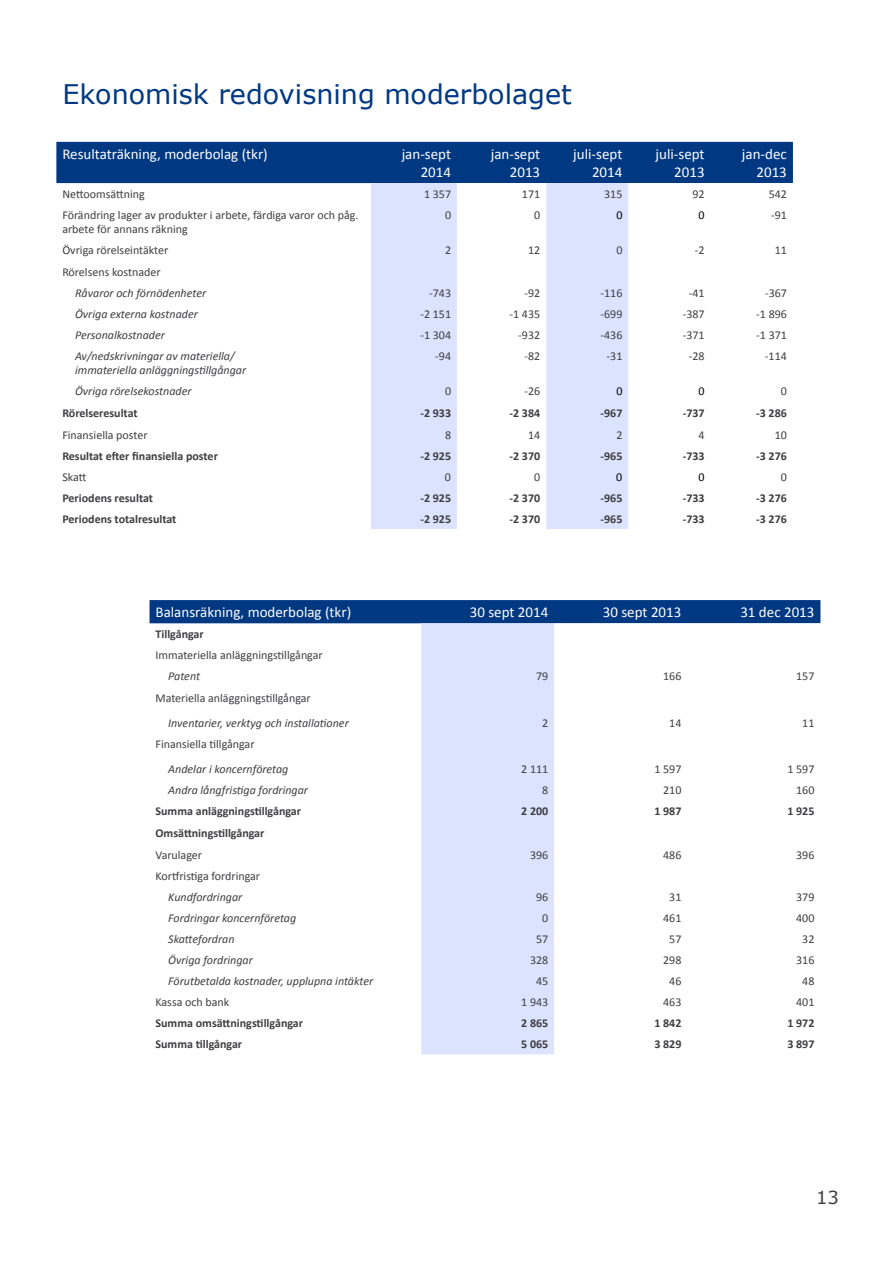
<style>
.page{position:relative;width:893px;height:1263px;background:#fff}
.page>*{position:absolute;margin:0;border:0;box-sizing:border-box;transform-origin:0 0}
.t1{font:27px "Verdana";color:#003882}
.t2{font:18px "Verdana";color:#3e3d40}
.t3{font:15px/18px "Calibri";color:#fff;text-align:right}
.t4{font:12px/14.4px "Calibri";color:#3e3d40}
.t5{font:italic 12px/14.4px "Calibri";color:#3e3d40}
.t6{font:700 12px "Calibri";color:#3e3d40}
.t7{font:12px "Calibri";color:#000}
</style>
<div class="page">
<div style="left:56px;top:142px;width:737px;height:41px;background:#003882"></div>
<div style="left:371px;top:183px;width:86px;height:346px;background:#dce3ff"></div>
<div style="left:546px;top:183px;width:83px;height:346px;background:#dce3ff"></div>
<div style="left:150px;top:600px;width:670px;height:23px;background:#003882"></div>
<div style="left:421px;top:623px;width:133px;height:431px;background:#dce3ff"></div>
<h1 class="t1" style="left:63px;top:77px;width:511px">Ekonomisk redovisning moderbolaget</h1>
<p class="t3" style="left:62px;top:144px;width:207px">Resultaträkning, moderbolag (tkr)</p>
<p class="t3" style="left:402px;top:144px;width:51px">jan-sept<br>2014</p>
<p class="t3" style="left:491px;top:144px;width:51px">jan-sept<br>2013</p>
<p class="t3" style="left:573px;top:144px;width:51px">juli-sept<br>2014</p>
<p class="t3" style="left:655px;top:144px;width:51px">juli-sept<br>2013</p>
<p class="t3" style="left:742px;top:144px;width:46px">jan-dec<br>2013</p>
<p class="t4" style="left:62px;top:186px;width:84px">Nettoomsättning</p>
<p class="t4" style="left:424px;top:186px;width:29px">1 357</p>
<p class="t4" style="left:522px;top:186px;width:20px">171</p>
<p class="t4" style="left:604px;top:186px;width:20px">315</p>
<p class="t4" style="left:692px;top:186px;width:14px">92</p>
<p class="t4" style="left:769px;top:186px;width:20px">542</p>
<p class="t4" style="left:62px;top:207px;width:298px">Förändring lager av produkter i arbete, färdiga varor och påg. arbete för annans räkning</p>
<p class="t4" style="left:445px;top:207px;width:8px">0</p>
<p class="t4" style="left:534px;top:207px;width:8px">0</p>
<p class="t7" style="left:616px;top:208px;width:8px">0</p>
<p class="t7" style="left:699px;top:208px;width:8px">0</p>
<p class="t4" style="left:771px;top:207px;width:17px">-91</p>
<p class="t4" style="left:62px;top:243px;width:107px">Övriga rörelseintäkter</p>
<p class="t4" style="left:445px;top:243px;width:8px">2</p>
<p class="t4" style="left:528px;top:243px;width:14px">12</p>
<p class="t4" style="left:616px;top:243px;width:8px">0</p>
<p class="t4" style="left:695px;top:243px;width:11px">-2</p>
<p class="t4" style="left:775px;top:243px;width:14px">11</p>
<p class="t4" style="left:62px;top:264px;width:100px">Rörelsens kostnader</p>
<p class="t5" style="left:75px;top:285px;width:133px">Råvaror och förnödenheter</p>
<p class="t4" style="left:429px;top:285px;width:23px">-743</p>
<p class="t4" style="left:524px;top:285px;width:17px">-92</p>
<p class="t4" style="left:600px;top:285px;width:23px">-116</p>
<p class="t4" style="left:689px;top:285px;width:17px">-41</p>
<p class="t4" style="left:765px;top:285px;width:23px">-367</p>
<p class="t5" style="left:75px;top:306px;width:124px">Övriga externa kostnader</p>
<p class="t4" style="left:420px;top:306px;width:32px">-2 151</p>
<p class="t4" style="left:509px;top:306px;width:32px">-1 435</p>
<p class="t4" style="left:600px;top:306px;width:23px">-699</p>
<p class="t4" style="left:683px;top:306px;width:23px">-387</p>
<p class="t4" style="left:756px;top:306px;width:32px">-1 896</p>
<p class="t5" style="left:75px;top:327px;width:91px">Personalkostnader</p>
<p class="t4" style="left:420px;top:327px;width:32px">-1 304</p>
<p class="t4" style="left:518px;top:327px;width:23px">-932</p>
<p class="t4" style="left:600px;top:327px;width:23px">-436</p>
<p class="t4" style="left:683px;top:327px;width:23px">-371</p>
<p class="t4" style="left:756px;top:327px;width:32px">-1 371</p>
<p class="t5" style="left:75px;top:348px;width:173px">Av/nedskrivningar av materiella/ immateriella anläggningstillgångar</p>
<p class="t4" style="left:435px;top:348px;width:17px">-94</p>
<p class="t4" style="left:524px;top:348px;width:17px">-82</p>
<p class="t4" style="left:607px;top:348px;width:17px">-31</p>
<p class="t4" style="left:689px;top:348px;width:17px">-28</p>
<p class="t4" style="left:765px;top:348px;width:23px">-114</p>
<p class="t5" style="left:75px;top:383px;width:118px">Övriga rörelsekostnader</p>
<p class="t4" style="left:445px;top:383px;width:8px">0</p>
<p class="t4" style="left:524px;top:383px;width:17px">-26</p>
<p class="t7" style="left:616px;top:384px;width:8px">0</p>
<p class="t7" style="left:699px;top:384px;width:8px">0</p>
<p class="t4" style="left:781px;top:383px;width:8px">0</p>
<p class="t6" style="left:62px;top:406px;width:77px">Rörelseresultat</p>
<p class="t6" style="left:420px;top:406px;width:32px">-2 933</p>
<p class="t6" style="left:509px;top:406px;width:32px">-2 384</p>
<p class="t6" style="left:600px;top:406px;width:23px">-967</p>
<p class="t6" style="left:683px;top:406px;width:23px">-737</p>
<p class="t6" style="left:756px;top:406px;width:32px">-3 286</p>
<p class="t4" style="left:62px;top:427px;width:87px">Finansiella poster</p>
<p class="t4" style="left:445px;top:427px;width:8px">8</p>
<p class="t4" style="left:528px;top:427px;width:14px">14</p>
<p class="t4" style="left:616px;top:427px;width:8px">2</p>
<p class="t4" style="left:699px;top:427px;width:8px">4</p>
<p class="t4" style="left:775px;top:427px;width:14px">10</p>
<p class="t6" style="left:62px;top:449px;width:157px">Resultat efter finansiella poster</p>
<p class="t6" style="left:420px;top:449px;width:32px">-2 925</p>
<p class="t6" style="left:509px;top:449px;width:32px">-2 370</p>
<p class="t6" style="left:600px;top:449px;width:23px">-965</p>
<p class="t6" style="left:683px;top:449px;width:23px">-733</p>
<p class="t6" style="left:756px;top:449px;width:32px">-3 276</p>
<p class="t4" style="left:62px;top:469px;width:26px">Skatt</p>
<p class="t4" style="left:445px;top:469px;width:8px">0</p>
<p class="t4" style="left:534px;top:469px;width:8px">0</p>
<p class="t7" style="left:616px;top:470px;width:8px">0</p>
<p class="t7" style="left:698px;top:470px;width:8px">0</p>
<p class="t4" style="left:781px;top:469px;width:8px">0</p>
<p class="t6" style="left:62px;top:491px;width:92px">Periodens resultat</p>
<p class="t6" style="left:420px;top:491px;width:32px">-2 925</p>
<p class="t6" style="left:509px;top:491px;width:32px">-2 370</p>
<p class="t6" style="left:600px;top:491px;width:23px">-965</p>
<p class="t6" style="left:683px;top:491px;width:23px">-733</p>
<p class="t6" style="left:756px;top:491px;width:32px">-3 276</p>
<p class="t6" style="left:62px;top:512px;width:116px">Periodens totalresultat</p>
<p class="t6" style="left:420px;top:512px;width:32px">-2 925</p>
<p class="t6" style="left:509px;top:512px;width:32px">-2 370</p>
<p class="t6" style="left:600px;top:512px;width:23px">-965</p>
<p class="t6" style="left:683px;top:512px;width:23px">-733</p>
<p class="t6" style="left:756px;top:512px;width:32px">-3 276</p>
<p class="t3" style="left:156px;top:603px;width:197px">Balansräkning, moderbolag (tkr)</p>
<p class="t3" style="left:470px;top:603px;width:80px">30 sept 2014</p>
<p class="t3" style="left:603px;top:603px;width:80px">30 sept 2013</p>
<p class="t3" style="left:740px;top:603px;width:76px">31 dec 2013</p>
<p class="t6" style="left:156px;top:627px;width:50px">Tillgångar</p>
<p class="t4" style="left:156px;top:648px;width:169px">Immateriella anläggningstillgångar</p>
<p class="t5" style="left:168px;top:669px;width:33px">Patent</p>
<p class="t4" style="left:536px;top:669px;width:14px">79</p>
<p class="t4" style="left:663px;top:669px;width:20px">166</p>
<p class="t4" style="left:796px;top:669px;width:20px">157</p>
<p class="t4" style="left:156px;top:690px;width:157px">Materiella anläggningstillgångar</p>
<p class="t5" style="left:168px;top:715px;width:182px">Inventarier, verktyg och installationer</p>
<p class="t4" style="left:542px;top:715px;width:8px">2</p>
<p class="t4" style="left:669px;top:715px;width:14px">14</p>
<p class="t4" style="left:802px;top:715px;width:14px">11</p>
<p class="t4" style="left:156px;top:736px;width:101px">Finansiella tillgångar</p>
<p class="t5" style="left:168px;top:761px;width:122px">Andelar i koncernföretag</p>
<p class="t4" style="left:521px;top:761px;width:29px">2 111</p>
<p class="t4" style="left:654px;top:761px;width:29px">1 597</p>
<p class="t4" style="left:787px;top:761px;width:29px">1 597</p>
<p class="t5" style="left:168px;top:782px;width:141px">Andra långfristiga fordringar</p>
<p class="t4" style="left:542px;top:782px;width:8px">8</p>
<p class="t4" style="left:663px;top:782px;width:20px">210</p>
<p class="t4" style="left:796px;top:782px;width:20px">160</p>
<p class="t6" style="left:156px;top:804px;width:147px">Summa anläggningstillgångar</p>
<p class="t6" style="left:521px;top:804px;width:29px">2 200</p>
<p class="t6" style="left:654px;top:804px;width:29px">1 987</p>
<p class="t6" style="left:787px;top:804px;width:29px">1 925</p>
<p class="t6" style="left:156px;top:825px;width:110px">Omsättningstillgångar</p>
<p class="t4" style="left:156px;top:847px;width:48px">Varulager</p>
<p class="t4" style="left:530px;top:847px;width:20px">396</p>
<p class="t4" style="left:663px;top:847px;width:20px">486</p>
<p class="t4" style="left:796px;top:847px;width:20px">396</p>
<p class="t4" style="left:156px;top:868px;width:106px">Kortfristiga fordringar</p>
<p class="t5" style="left:168px;top:889px;width:76px">Kundfordringar</p>
<p class="t4" style="left:536px;top:889px;width:14px">96</p>
<p class="t4" style="left:669px;top:889px;width:14px">31</p>
<p class="t4" style="left:796px;top:889px;width:20px">379</p>
<p class="t5" style="left:168px;top:910px;width:129px">Fordringar koncernföretag</p>
<p class="t4" style="left:542px;top:910px;width:8px">0</p>
<p class="t4" style="left:663px;top:910px;width:20px">461</p>
<p class="t4" style="left:796px;top:910px;width:20px">400</p>
<p class="t5" style="left:168px;top:931px;width:68px">Skattefordran</p>
<p class="t4" style="left:536px;top:931px;width:14px">57</p>
<p class="t4" style="left:669px;top:931px;width:14px">57</p>
<p class="t4" style="left:802px;top:931px;width:14px">32</p>
<p class="t5" style="left:168px;top:952px;width:86px">Övriga fordringar</p>
<p class="t4" style="left:530px;top:952px;width:20px">328</p>
<p class="t4" style="left:663px;top:952px;width:20px">298</p>
<p class="t4" style="left:796px;top:952px;width:20px">316</p>
<p class="t5" style="left:168px;top:974px;width:206px">Förutbetalda kostnader, upplupna intäkter</p>
<p class="t4" style="left:536px;top:974px;width:14px">45</p>
<p class="t4" style="left:669px;top:974px;width:14px">46</p>
<p class="t4" style="left:802px;top:974px;width:14px">48</p>
<p class="t4" style="left:156px;top:995px;width:75px">Kassa och bank</p>
<p class="t4" style="left:521px;top:995px;width:29px">1 943</p>
<p class="t4" style="left:663px;top:995px;width:20px">463</p>
<p class="t4" style="left:796px;top:995px;width:20px">401</p>
<p class="t6" style="left:156px;top:1016px;width:149px">Summa omsättningstillgångar</p>
<p class="t6" style="left:521px;top:1016px;width:29px">2 865</p>
<p class="t6" style="left:654px;top:1016px;width:29px">1 842</p>
<p class="t6" style="left:787px;top:1016px;width:29px">1 972</p>
<p class="t6" style="left:156px;top:1037px;width:88px">Summa tillgångar</p>
<p class="t6" style="left:521px;top:1037px;width:29px">5 065</p>
<p class="t6" style="left:654px;top:1037px;width:29px">3 829</p>
<p class="t6" style="left:787px;top:1037px;width:29px">3 897</p>
<h2 class="t2" style="left:816px;top:1186px;width:24px">13</h2>
</div>
